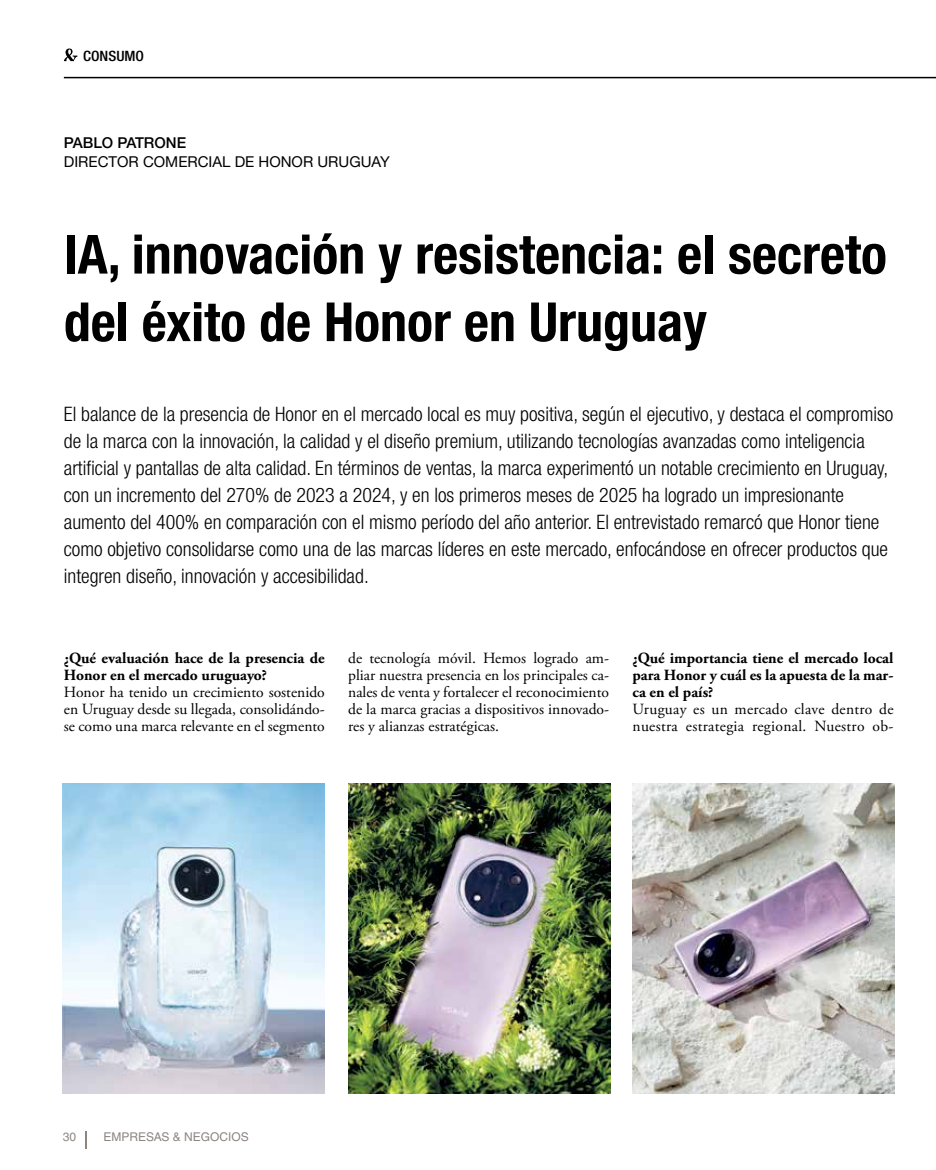
<style>
.page{position:relative;width:936px;height:1170px;background:#fff}
.page>*{position:absolute;margin:0;border:0;box-sizing:border-box;transform-origin:0 0}
.t1{font:700 condensed 54px/67.5px "Helvetica Neue LT Std";color:#000}
.t2{font:300 condensed 19.95px/27px "Helvetica Neue LT Std";color:#000}
.t3{font:15.6px/17.2px "Adobe Garamond Pro";color:#000;text-align:justify}
.t4{font:700 15.6px/17.2px "Adobe Garamond Pro";color:#000}
.t5{font:15.6px/17.2px "Adobe Garamond Pro";letter-spacing:.02em;color:#000}
.t6{font:15px "Helvetica Neue LT Std";color:#000}
.t7{font:500 15px "Helvetica Neue LT Std";color:#000}
.t8{font:500 condensed 14.25px "Helvetica Neue";color:#000;scale:1.07 1}
.t9{font:12px "Helvetica LT Std";color:#8c8682}
</style>
<div class="page">
<svg style="left:86px;top:1131px;width:1px;height:17px"></svg>
<svg style="left:64px;top:48px;width:13px;height:13px"></svg>
<hr style="left:64px;top:77px;width:871px;height:1px;background:#000">
<img style="left:63px;top:783px;width:262px;height:309px">
<img style="left:348px;top:783px;width:262px;height:309px">
<img style="left:632px;top:783px;width:262px;height:309px">
<p class="t8" style="left:83px;top:48px;width:58px">CONSUMO</p>
<p class="t7" style="left:64px;top:133px;width:124px">PABLO PATRONE</p>
<p class="t6" style="left:64px;top:153px;width:327px">DIRECTOR COMERCIAL DE HONOR URUGUAY</p>
<h1 class="t1" style="left:64px;top:220px;width:824px">IA, innovación y resistencia: el secreto del éxito de Honor en Uruguay</h1>
<p class="t2" style="left:64px;top:400px;width:830px">El balance de la presencia de Honor en el mercado local es muy positiva, según el ejecutivo, y destaca el compromiso de la marca con la innovación, la calidad y el diseño premium, utilizando tecnologías avanzadas como inteligencia artificial y pantallas de alta calidad. En términos de ventas, la marca experimentó un notable crecimiento en Uruguay, con un incremento del 270% de 2023 a 2024, y en los primeros meses de 2025 ha logrado un impresionante aumento del 400% en comparación con el mismo período del año anterior. El entrevistado remarcó que Honor tiene como objetivo consolidarse como una de las marcas líderes en este mercado, enfocándose en ofrecer productos que integren diseño, innovación y accesibilidad.</p>
<p class="t4" style="left:64px;top:649px;width:262px">¿Qué evaluación hace de la presencia de<br>Honor en el mercado uruguayo?</p>
<p class="t3" style="left:64px;top:684px;width:262px">Honor ha tenido un crecimiento sostenido en Uruguay desde su llegada, consolidándo&shy;se como una marca relevante en el segmento</p>
<p class="t3" style="left:348px;top:649px;width:262px">de tecnología móvil. Hemos logrado am&shy;pliar nuestra presencia en los principales ca&shy;nales de venta y fortalecer el reconocimiento de la marca gracias a dispositivos innovado&shy;res y alianzas estratégicas.</p>
<p class="t4" style="left:632px;top:649px;width:262px;text-align:justify">¿Qué importancia tiene el mercado local para Honor y cuál es la apuesta de la mar&shy;ca en el país?</p>
<p class="t5" style="left:632px;top:701px;width:262px">Uruguay es un mercado clave dentro de nuestra estrategia regional. Nuestro ob-</p>
<p class="t9" style="left:63px;top:1129px;width:15px">30</p>
<p class="t9" style="left:103px;top:1129px;width:147px">EMPRESAS &amp; NEGOCIOS</p>
</div>
